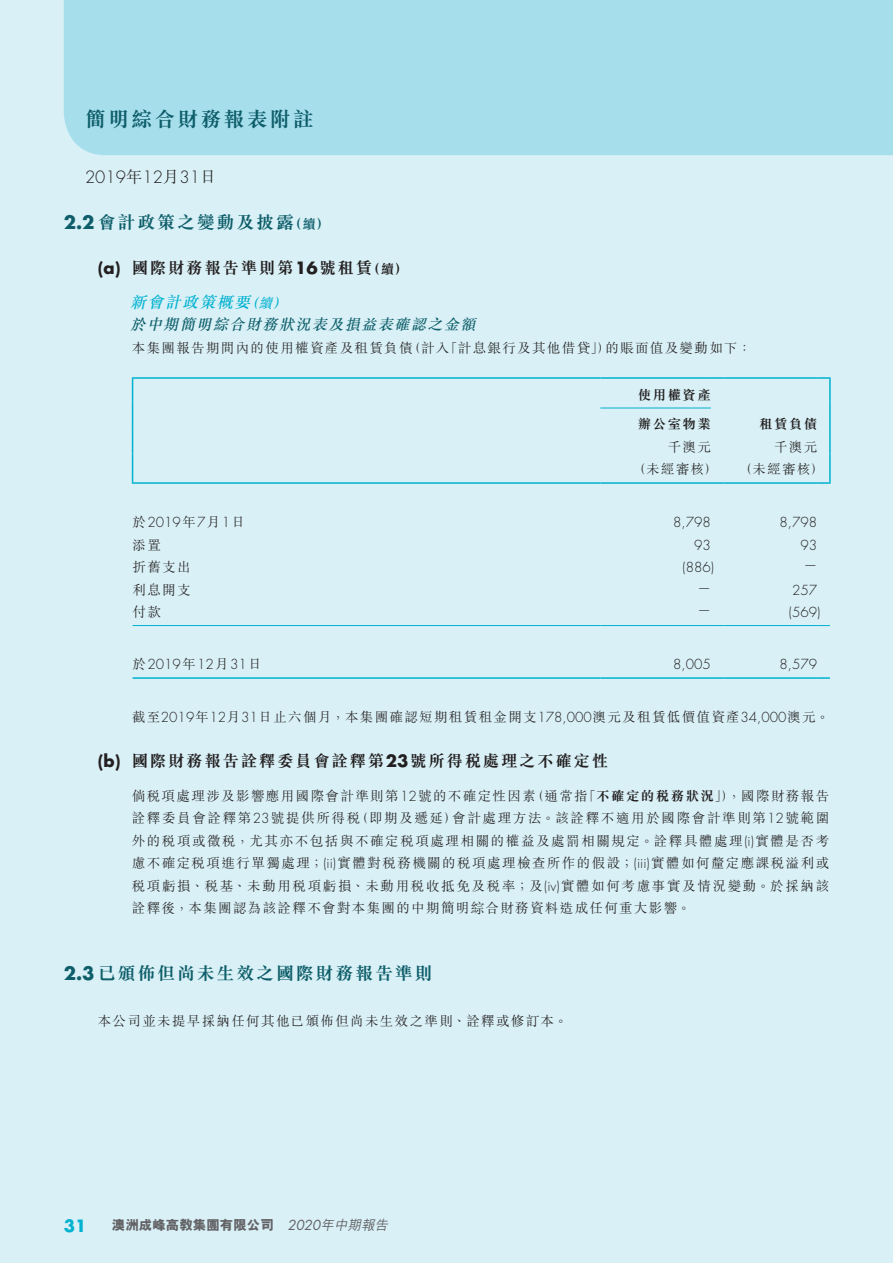
<style>
.page{position:relative;width:893px;height:1263px;background:#d8f0f6}
.page>*{position:absolute;margin:0;border:0;box-sizing:border-box;transform-origin:0 0}
.t1{font:700 21px "M Sung HK";letter-spacing:.1em;color:#0e5e6a}
.t2{font:700 18px "M Sung HK";letter-spacing:.1em;color:#0e5e6a}
.t3{font:700 16.5px "M Sung HK";letter-spacing:.1em;color:#231f20}
.t4{font:300 16.5px "Futura Std";color:#231f20}
.t5{font:700 16.5px "Futura Std";color:#231f20}
.t6{font:700 16.5px "Futura Std";color:#00b1d0}
.t7{font:italic 500 15.75px "M Sung HK";color:#00b1d0}
.t8{font:italic 500 15px "M Sung HK";color:#0e5e6a}
.t9{font:300 13.5px/22.5px "M Sung HK";letter-spacing:.105em;color:#231f20}
.t10{font:300 13.5px "Futura Std";color:#231f20}
.t11{font:700 13.5px "M Sung HK";letter-spacing:.1em;color:#231f20}
.t12{font:800 13.5px "M Hei HK";color:#636366}
.t13{font:italic 500 13.5px "M Hei HK";color:#636366}
.t14{font:700 13.5px "M Sung HK";color:#0e5e6a}
.t15{font:italic 500 13.5px "M Sung HK";color:#00b1d0}
.s1{font-family:"M Sung HK"}
.s2{font-family:"Futura Std"}
.s3{font-weight:300}
.s4{font-family:"Futura Std";font-weight:400}
</style>
<div class="page">
<div style="left:64px;top:0;width:829px;height:155px;background:#a7deec"></div>
<hr style="left:132px;top:482px;width:468px;height:2px;background:#00b1d0">
<hr style="left:600px;top:482px;width:111px;height:2px;background:#00b1d0">
<svg style="left:711px;top:482px;width:13px;height:2px"></svg>
<hr style="left:724px;top:482px;width:93px;height:2px;background:#00b1d0">
<hr style="left:600px;top:408px;width:111px;height:1px;background:#00b1d0">
<hr style="left:133px;top:625px;width:467px;height:1px;background:#00b1d0">
<hr style="left:600px;top:625px;width:111px;height:1px;background:#00b1d0">
<svg style="left:711px;top:625px;width:13px;height:1px"></svg>
<hr style="left:724px;top:625px;width:93px;height:1px;background:#00b1d0">
<svg style="left:817px;top:625px;width:13px;height:1px"></svg>
<hr style="left:133px;top:677px;width:467px;height:2px;background:#00b1d0">
<hr style="left:600px;top:677px;width:111px;height:2px;background:#00b1d0">
<svg style="left:711px;top:677px;width:13px;height:2px"></svg>
<hr style="left:724px;top:677px;width:93px;height:2px;background:#00b1d0">
<svg style="left:817px;top:677px;width:13px;height:2px"></svg>
<hr style="left:132px;top:377px;width:468px;height:2px;background:#00b1d0">
<hr style="left:600px;top:377px;width:111px;height:2px;background:#00b1d0">
<svg style="left:711px;top:377px;width:13px;height:2px"></svg>
<hr style="left:724px;top:377px;width:93px;height:2px;background:#00b1d0">
<svg style="left:817px;top:377px;width:14px;height:2px"></svg>
<svg style="left:132px;top:379px;width:1px;height:103px"></svg>
<hr style="left:829px;top:379px;width:2px;height:22px;background:#00b1d0">
<svg style="left:829px;top:401px;width:2px;height:7px"></svg>
<hr style="left:829px;top:408px;width:2px;height:23px;background:#00b1d0">
<hr style="left:829px;top:431px;width:2px;height:22px;background:#00b1d0">
<hr style="left:829px;top:453px;width:2px;height:23px;background:#00b1d0">
<svg style="left:817px;top:476px;width:14px;height:8px"></svg>
<h1 class="t1" style="left:85px;top:109px;width:230px">簡明綜合財務報表附註</h1>
<p class="t4" style="left:85px;top:167px;width:133px">2019<span class="s1">年</span>12<span class="s1">月</span>31<span class="s1">日</span></p>
<h2 class="t2" style="left:64px;top:213px;width:232px"><span class="s2">2.2</span>會計政策之變動及披露</h2>
<p class="t14" style="left:289px;top:217px;width:42px">（續(</p>
<p class="t5" style="left:98px;top:257px;width:24px">a( )</p>
<p class="t3" style="left:132px;top:260px;width:242px">國際財務報告準則第<span class="s2">16</span>號租賃</p>
<p class="t11" style="left:367px;top:262px;width:42px">（續(</p>
<p class="t7" style="left:131px;top:291px;width:125px">新會計政策概要</p>
<p class="t8" style="left:131px;top:314px;width:351px">於中期簡明綜合財務狀況表及損益表確認之金額</p>
<p class="t15" style="left:245px;top:294px;width:19px">（</p>
<p class="t15" style="left:272px;top:294px;width:19px">(</p>
<p class="t15" style="left:259px;top:294px;width:19px">續</p>
<p class="t9" style="left:444px;top:336px;width:168px">「計息銀行及其他借貸」）</p>
<p class="t9" style="left:132px;top:336px;width:282px">本集團報告期間內的使用權資產及租賃負債</p>
<p class="t9" style="left:605px;top:336px;width:147px">的賬面值及變動如下：</p>
<p class="t9" style="left:408px;top:336px;width:43px">（計入</p>
<p class="t11" style="left:638px;top:388px;width:74px">使用權資產</p>
<p class="t11" style="left:638px;top:417px;width:74px">辦公室物業</p>
<p class="t11" style="left:759px;top:417px;width:60px">租賃負債</p>
<p class="t9" style="left:668px;top:435px;width:45px">千澳元</p>
<p class="t9" style="left:774px;top:435px;width:45px">千澳元</p>
<p class="t9" style="left:633px;top:457px;width:87px">（未經審核）</p>
<p class="t9" style="left:739px;top:457px;width:87px">（未經審核(</p>
<p class="t10" style="left:133px;top:514px;width:114px"><span class="s1">於</span>2019<span class="s1">年</span>7<span class="s1">月</span>1<span class="s1">日</span></p>
<p class="t10" style="left:673px;top:514px;width:39px">8,798</p>
<p class="t10" style="left:779px;top:514px;width:39px">8,798</p>
<p class="t9" style="left:133px;top:532px;width:30px">添置</p>
<p class="t10" style="left:694px;top:536px;width:18px">93</p>
<p class="t10" style="left:800px;top:536px;width:18px">93</p>
<p class="t9" style="left:133px;top:555px;width:60px">折舊支出</p>
<p class="t10" style="left:682px;top:559px;width:33px">)886(</p>
<p class="t10" style="left:804px;top:557px;width:15px">—</p>
<p class="t9" style="left:133px;top:577px;width:60px">利息開支</p>
<p class="t10" style="left:697px;top:579px;width:15px">—</p>
<p class="t10" style="left:792px;top:581px;width:27px">257</p>
<p class="t9" style="left:133px;top:600px;width:30px">付款</p>
<p class="t10" style="left:697px;top:602px;width:15px">—</p>
<p class="t10" style="left:789px;top:604px;width:33px">)569(</p>
<p class="t5" style="left:98px;top:749px;width:24px">b( )</p>
<p class="t10" style="left:133px;top:656px;width:131px"><span class="s1">於</span>2019<span class="s1">年</span>12<span class="s1">月</span>31<span class="s1">日</span></p>
<p class="t9" style="left:132px;top:705px;width:699px">截至<span class="s2">2019</span>年<span class="s2">12</span>月<span class="s2">31</span>日止六個月，本集團確認短期租賃租金開支<span class="s2">178,000</span>澳元及租賃低價值資產<span class="s2">34,000</span>澳元。</p>
<p class="t3" style="left:132px;top:752px;width:478px">國際財務報告詮釋委員會詮釋第<span class="s2">23</span>號所得稅處理之不確定性</p>
<p class="t10" style="left:673px;top:656px;width:39px">8,005</p>
<p class="t10" style="left:779px;top:656px;width:39px">8,579</p>
<p class="t9" style="left:452px;top:784px;width:378px;text-indent:-320px">倘稅項處理涉及影響應用國際會計準則第<span class="s2">12</span>號的不確定性因素<br>會計處理方法。該詮釋不適用於國際會計準則第<span class="s2">12</span>號範圍</p>
<p class="t9" style="left:728px;top:784px;width:103px">，國際財務報告</p>
<p class="t9" style="left:531px;top:784px;width:58px">（通常指</p>
<p class="t11" style="left:583px;top:789px;width:153px"><span class="s3">「</span>不確定的稅務狀況<span class="s3">」）</span></p>
<p class="t9" style="left:132px;top:806px;width:699px">詮釋委員會詮釋第<span class="s2">23</span>號提供所得稅<br>外的稅項或徵稅，尤其亦不包括與不確定稅項處理相關的權益及處罰相關規定。詮釋具體處理 <span class="s2">)i(</span> 實體是否考慮不確定稅項進行單獨處理；<span class="s2">( )i i</span> 實體對稅務機關的稅項處理檢查所作的假設；<span class="s2">(iii)</span>實體如何釐定應課稅溢利或稅項虧損、稅基、未動用稅項虧損、未動用稅收抵免及稅率；及 <span class="s2">i v( )</span>實體如何考慮事實及情況變動。於採納該詮釋後，本集團認為該詮釋不會對本集團的中期簡明綜合財務資料造成任何重大影響。</p>
<p class="t9" style="left:355px;top:806px;width:103px">（即期及遞延）</p>
<h2 class="t2" style="left:64px;top:965px;width:370px"><span class="s2">2.3</span>已頒佈但尚未生效之國際財務報告準則</h2>
<p class="t9" style="left:98px;top:1009px;width:471px">本公司並未提早採納任何其他已頒佈但尚未生效之準則、詮釋或修訂本。</p>
<p class="t6" style="left:64px;top:1214px;width:24px">31</p>
<p class="t12" style="left:112px;top:1218px;width:164px">澳洲成峰高教集團有限公司</p>
<p class="t13" style="left:287px;top:1215px;width:106px"><span class="s4">2020</span> 年中期報告</p>
</div>
